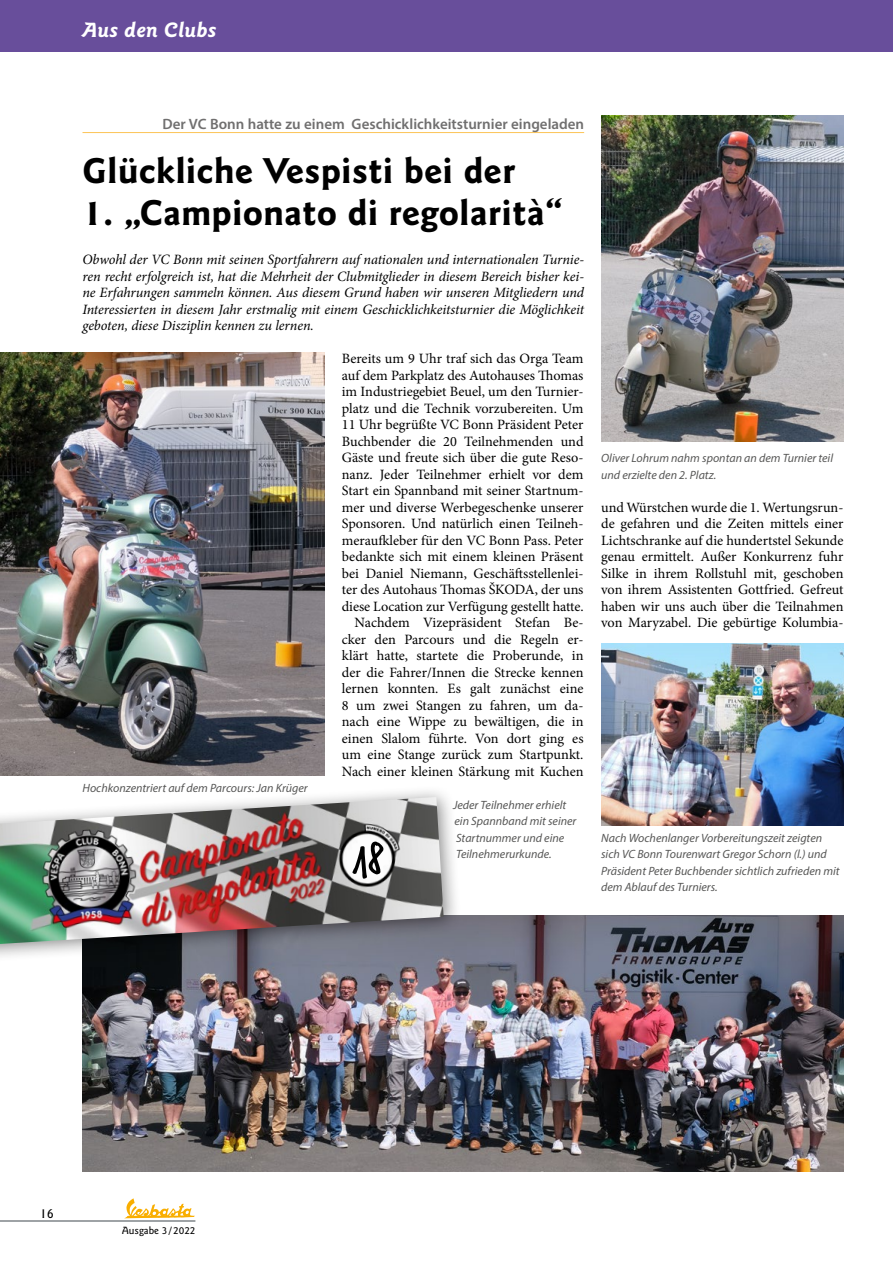
<style>
.page{position:relative;width:893px;height:1263px;background:#fff}
.page>*{position:absolute;margin:0;border:0;box-sizing:border-box;transform-origin:0 0}
.Titel_24_pt{font:700 36px "Goudy Sans IT Cby BT";color:#000}
.t1{font:italic 700 21px "Goudy Sans IT Cby BT";letter-spacing:.01em;color:#fff}
.Dachzeile{font:600 15px "Myriad Pro";color:#706f6f}
.Fließtext_mit_Einzug{font:14.25px/16.5px "Minion Pro";color:#000;text-align:justify}
.Fließtext{font:14.25px/16.5px "Minion Pro";letter-spacing:-.005em;color:#000;text-align:justify}
.Fließtext-2{font:italic 14.25px/16.5px "Minion Pro";letter-spacing:-.005em;color:#000;text-align:justify}
.t2{font:500 13.5px "Goudy Sans IT Cby BT";color:#000}
.Bildunterschrift{font:italic 12px/16.5px "Myriad Pro";color:#575756}
.t3{font:500 10.5px "Goudy Sans IT Cby BT";color:#000}
</style>
<div class="page">
<hr style="left:0;top:1220px;width:195px;height:1px;background:#485156">
<svg style="left:125px;top:1198px;width:70px;height:20px"></svg>
<div style="left:0;top:0;width:893px;height:51px;background:#684e9b"></div>
<hr style="left:82px;top:132px;width:502px;height:1px;background:#fcc75f">
<img style="left:82px;top:915px;width:761px;height:257px">
<img style="left:601px;top:644px;width:242px;height:181px">
<img style="left:601px;top:116px;width:242px;height:326px">
<img style="left:0;top:353px;width:325px;height:423px">
<div style="left:0;top:785px;width:462px;height:178px;background:#000;opacity:.45"></div>
<img style="left:0;top:797px;width:444px;height:147px">
<svg style="left:352px;top:841px;width:32px;height:38px"></svg>
<p class="t1" style="left:82px;top:16px;width:136px">Aus den Clubs</p>
<p class="Dachzeile" style="left:163px;top:114px;width:423px">Der VC Bonn hatte zu einem Geschicklichkeitsturnier eingeladen</p>
<p class="Titel_24_pt" style="left:82px;top:147px;width:435px">Glückliche Vespisti bei der</p>
<p class="Titel_24_pt" style="left:82px;top:189px;width:482px">1. „Campionato di regolarità“</p>
<p class="Fließtext-2" style="left:82px;top:251px;width:503px">Obwohl der VC Bonn mit seinen Sportfahrern auf nationalen und internationalen Turnie&shy;ren recht erfolgreich ist, hat die Mehrheit der Clubmitglieder in diesem Bereich bisher kei&shy;ne Erfahrungen sammeln können. Aus diesem Grund haben wir unseren Mitgliedern und Interessierten in diesem Jahr erstmalig mit einem Geschicklichkeitsturnier die Möglichkeit geboten, diese Disziplin kennen zu lernen.</p>
<p class="Bildunterschrift" style="left:82px;top:780px;width:227px">Hochkonzentriert auf dem Parcours: Jan Krüger</p>
<p class="Fließtext" style="left:342px;top:350px;width:243px">Bereits um 9 Uhr traf sich das Orga Team auf dem Parkplatz des Autohauses Thomas im Industriegebiet Beuel, um den Turnier&shy;platz und die Technik vorzubereiten. Um 11 Uhr begrüßte VC Bonn Präsident Peter Buchbender die 20 Teilnehmenden und Gäste und freute sich über die gute Reso&shy;nanz. Jeder Teilnehmer erhielt vor dem Start ein Spannband mit seiner Startnum&shy;mer und diverse Werbegeschenke unserer Sponsoren. Und natürlich einen Teilneh&shy;meraufkleber für den VC Bonn Pass. Peter bedankte sich mit einem kleinen Präsent bei Daniel Niemann, Geschäftsstellenlei&shy;ter des Autohaus Thomas ŠKODA, der uns diese Location zur Verfügung gestellt hatte.</p>
<p class="Fließtext_mit_Einzug" style="left:342px;top:614px;width:243px;text-indent:13px">Nachdem Vizepräsident Stefan Be&shy;cker den Parcours und die Regeln er&shy;klärt hatte, startete die Proberunde, in der die Fahrer/Innen die Strecke kennen lernen konnten. Es galt zunächst eine 8 um zwei Stangen zu fahren, um da&shy;nach eine Wippe zu bewältigen, die in einen Slalom führte. Von dort ging es um eine Stange zurück zum Startpunkt.<br>Nach einer kleinen Stärkung mit Kuchen</p>
<p class="Bildunterschrift" style="left:453px;top:796px;width:125px">Jeder Teilnehmer erhielt ein Spannband mit seiner<br>Startnummer und eine<br>Teilnehmerurkunde.</p>
<p class="Bildunterschrift" style="left:601px;top:450px;width:233px">Oliver Lohrum nahm spontan an dem Turnier teil und erzielte den 2. Platz.</p>
<p class="Fließtext_mit_Einzug" style="left:601px;top:499px;width:244px">und Würstchen wurde die 1. Wertungsrun&shy;de gefahren und die Zeiten mittels einer Lichtschranke auf die hundertstel Sekunde genau ermittelt. Außer Konkurrenz fuhr Silke in ihrem Rollstuhl mit, geschoben von ihrem Assistenten Gottfried. Gefreut haben wir uns auch über die Teilnahmen von Maryzabel. Die gebürtige Kolumbia-</p>
<p class="Bildunterschrift" style="left:601px;top:829px;width:240px">Nach Wochenlanger Vorbereitungszeit zeigten sich VC Bonn Tourenwart Gregor Schorn (l.) und Präsident Peter Buchbender sichtlich zufrieden mit dem Ablauf des Turniers.</p>
<p class="t2" style="left:40px;top:1205px;width:16px">16</p>
<p class="t3" style="left:122px;top:1223px;width:75px">Ausgabe 3/2022</p>
</div>
